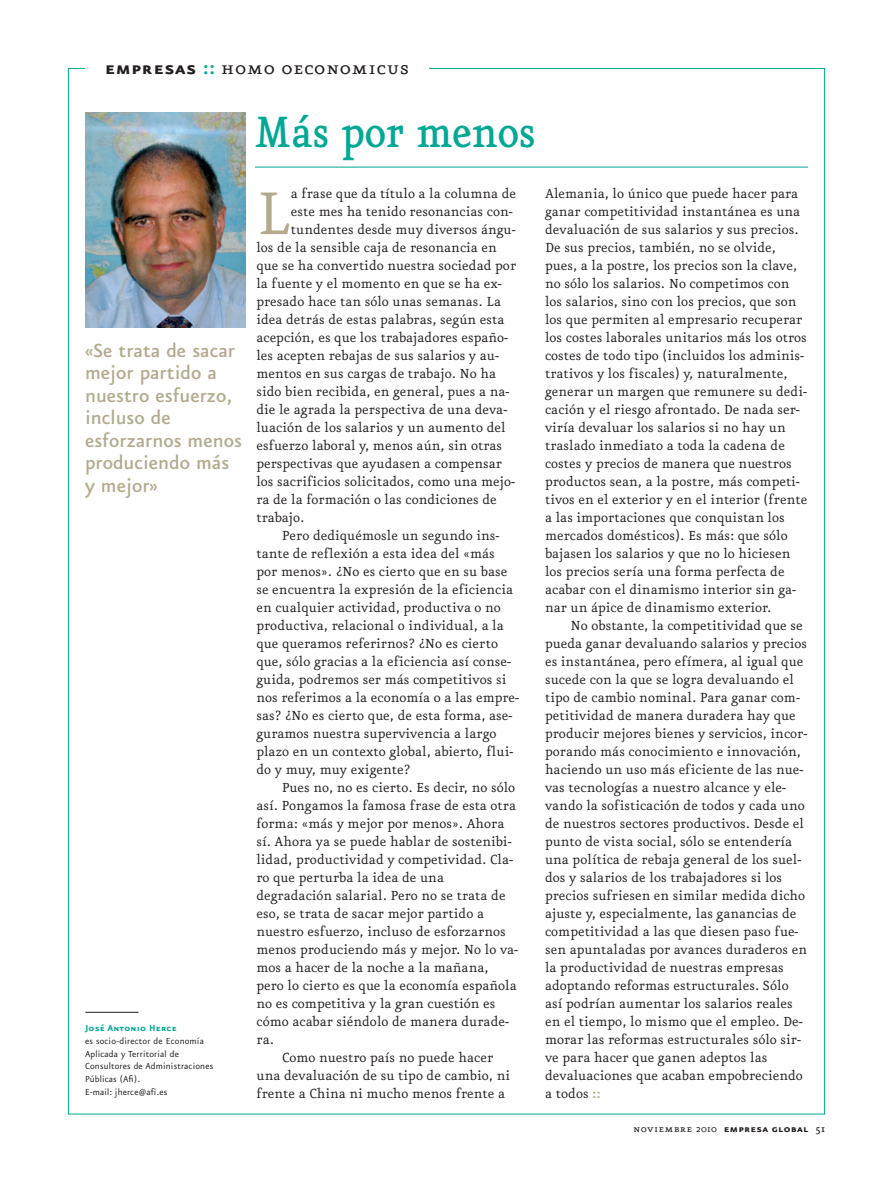
<style>
.page{position:relative;width:893px;height:1191px;background:#fff}
.page>*{position:absolute;margin:0;border:0;box-sizing:border-box;transform-origin:0 0}
.t1{font:72.15px "Eureka";color:#b3aa8e}
.t2{font:500 52.5px "Eureka";letter-spacing:-.01em;color:#00a895;scale:.9 1}
.t3{font:500 22.5px/22.5px "Eureka Sans";color:#b3aa8e}
.t4{font:21.9px "Eureka Small Caps";letter-spacing:.025em;color:#231f20}
.t5{font:15.75px/18px "Eureka";color:#231f20}
.t6{font:12px "Eureka Sans Bold Caps";letter-spacing:.025em;color:#231f20}
.t7{font:10.5px/12.8px "Eureka Sans";letter-spacing:.015em;color:#231f20}
.t8{font:10.5px "Eureka Sans Bold Caps";letter-spacing:.015em;color:#00a895}
.s1{font-family:"Eureka Sans Bold Caps"}
.s2{font-family:"Eureka Sans Bold Caps";color:#00a895}
.s3{font-family:"Eureka Sans";font-weight:700;color:#b3aa8e}
.s4{font-family:"Eureka Small Caps"}
.s5{font-family:"Eureka"}
.s6{font-family:"Eureka";font-weight:500}
</style>
<div class="page">
<img style="left:85px;top:113px;width:160px;height:214px">
<hr style="left:85px;top:1012px;width:54px;height:1px;background:#231f20">
<hr style="left:255px;top:167px;width:553px;height:1px;background:#00a895">
<h3 class="t4" style="left:105px;top:57px;width:306px"><span class="s1">empresas</span> <span class="s2">::</span> homo oeconomicus</h3>
<h3 class="t3" style="left:85px;top:338px;width:158px">«Se trata de sacar mejor partido a nuestro esfuerzo, incluso de esforzarnos menos produciendo más y mejor»</h3>
<p class="t8" style="left:85px;top:1023px;width:93px">José Antonio Herce</p>
<p class="t7" style="left:85px;top:1034px;width:130px">es socio-director de Economía<br>Aplicada y Territorial de<br>Consultores de Administraciones<br>Públicas (Afi).<br>E-mail: jherce@afi.es</p>
<h2 class="t2" style="left:254px;top:107px;width:314px">Más por menos</h2>
<h1 class="t1" style="left:256px;top:179px;width:36px">L</h1>
<p class="t5" style="left:291px;top:185px;width:227px">a frase que da título a la columna de</p>
<p class="t5" style="left:291px;top:203px;width:223px">este mes ha tenido resonancias con-</p>
<p class="t5" style="left:291px;top:221px;width:226px">tundentes desde muy diversos ángu-</p>
<p class="t5" style="left:256px;top:239px;width:242px">los de la sensible caja de resonancia en</p>
<p class="t5" style="left:256px;top:257px;width:261px">que se ha convertido nuestra sociedad por</p>
<p class="t5" style="left:256px;top:275px;width:247px">la fuente y el momento en que se ha ex-</p>
<p class="t5" style="left:256px;top:293px;width:246px">presado hace tan sólo unas semanas. La</p>
<p class="t5" style="left:256px;top:311px;width:250px">idea detrás de estas palabras, según esta</p>
<p class="t5" style="left:256px;top:329px;width:253px">acepción, es que los trabajadores españo-</p>
<p class="t5" style="left:256px;top:347px;width:244px">les acepten rebajas de sus salarios y au-</p>
<p class="t5" style="left:256px;top:365px;width:241px">mentos en sus cargas de trabajo. No ha</p>
<p class="t5" style="left:256px;top:383px;width:254px">sido bien recibida, en general, pues a na-</p>
<p class="t5" style="left:256px;top:401px;width:252px">die le agrada la perspectiva de una deva-</p>
<p class="t5" style="left:256px;top:419px;width:251px">luación de los salarios y un aumento del</p>
<p class="t5" style="left:256px;top:437px;width:247px">esfuerzo laboral y, menos aún, sin otras</p>
<p class="t5" style="left:256px;top:455px;width:247px">perspectivas que ayudasen a compensar</p>
<p class="t5" style="left:256px;top:473px;width:260px">los sacrificios solicitados, como una mejo-</p>
<p class="t5" style="left:256px;top:491px;width:242px">ra de la formación o las condiciones de</p>
<p class="t5" style="left:256px;top:509px;width:49px">trabajo.</p>
<p class="t5" style="left:282px;top:527px;width:219px">Pero dediquémosle un segundo ins-</p>
<p class="t5" style="left:256px;top:545px;width:240px">tante de reflexión a esta idea del «más</p>
<p class="t5" style="left:256px;top:563px;width:252px">por menos». ¿No es cierto que en su base</p>
<p class="t5" style="left:256px;top:581px;width:258px">se encuentra la expresión de la eficiencia</p>
<p class="t5" style="left:256px;top:599px;width:246px">en cualquier actividad, productiva o no</p>
<p class="t5" style="left:256px;top:617px;width:249px">productiva, relacional o individual, a la</p>
<p class="t5" style="left:256px;top:635px;width:243px">que queramos referirnos? ¿No es cierto</p>
<p class="t5" style="left:256px;top:653px;width:256px">que, sólo gracias a la eficiencia así conse-</p>
<p class="t5" style="left:256px;top:671px;width:251px">guida, podremos ser más competitivos si</p>
<p class="t5" style="left:256px;top:689px;width:264px">nos referimos a la economía o a las empre-</p>
<p class="t5" style="left:256px;top:707px;width:258px">sas? ¿No es cierto que, de esta forma, ase-</p>
<p class="t5" style="left:256px;top:725px;width:242px">guramos nuestra supervivencia a largo</p>
<p class="t5" style="left:256px;top:743px;width:258px">plazo en un contexto global, abierto, flui-</p>
<p class="t5" style="left:256px;top:761px;width:155px">do y muy, muy exigente?</p>
<p class="t5" style="left:282px;top:779px;width:235px">Pues no, no es cierto. Es decir, no sólo</p>
<p class="t5" style="left:256px;top:797px;width:261px">así. Pongamos la famosa frase de esta otra</p>
<p class="t5" style="left:256px;top:815px;width:250px">forma: «más y mejor por menos». Ahora</p>
<p class="t5" style="left:256px;top:833px;width:257px">sí. Ahora ya se puede hablar de sostenibi-</p>
<p class="t5" style="left:256px;top:851px;width:258px">lidad, productividad y competividad. Cla-</p>
<p class="t5" style="left:256px;top:869px;width:189px">ro que perturba la idea de una</p>
<p class="t5" style="left:256px;top:887px;width:251px">degradación salarial. Pero no se trata de</p>
<p class="t5" style="left:256px;top:905px;width:229px">eso, se trata de sacar mejor partido a</p>
<p class="t5" style="left:256px;top:923px;width:251px">nuestro esfuerzo, incluso de esforzarnos</p>
<p class="t5" style="left:256px;top:941px;width:263px">menos produciendo más y mejor. No lo va-</p>
<p class="t5" style="left:256px;top:959px;width:234px">mos a hacer de la noche a la mañana,</p>
<p class="t5" style="left:256px;top:977px;width:262px">pero lo cierto es que la economía española</p>
<p class="t5" style="left:256px;top:995px;width:241px">no es competitiva y la gran cuestión es</p>
<p class="t5" style="left:256px;top:1013px;width:254px">cómo acabar siéndolo de manera durade-</p>
<p class="t5" style="left:256px;top:1031px;width:19px">ra.</p>
<p class="t5" style="left:282px;top:1049px;width:213px">Como nuestro país no puede hacer</p>
<p class="t5" style="left:256px;top:1067px;width:255px">una devaluación de su tipo de cambio, ni</p>
<p class="t5" style="left:256px;top:1085px;width:250px">frente a China ni mucho menos frente a</p>
<p class="t5" style="left:545px;top:185px;width:264px">Alemania, lo único que puede hacer para ganar competitividad instantánea es una devaluación de sus salarios y sus precios.<br>De sus precios, también, no se olvide, pues, a la postre, los precios son la clave, no sólo los salarios. No competimos con los salarios, sino con los precios, que son los que permiten al empresario recuperar los costes laborales unitarios más los otros costes de todo tipo (incluidos los adminis&shy;trativos y los fiscales) y, naturalmente, generar un margen que remunere su dedi&shy;cación y el riesgo afrontado. De nada ser&shy;viría devaluar los salarios si no hay un traslado inmediato a toda la cadena de costes y precios de manera que nuestros productos sean, a la postre, más competi&shy;tivos en el exterior y en el interior (frente a las importaciones que conquistan los mercados domésticos). Es más: que sólo bajasen los salarios y que no lo hiciesen los precios sería una forma perfecta de acabar con el dinamismo interior sin ga&shy;nar un ápice de dinamismo exterior.</p>
<p class="t5" style="left:545px;top:617px;width:264px;text-indent:26px">No obstante, la competitividad que se pueda ganar devaluando salarios y precios es instantánea, pero efímera, al igual que sucede con la que se logra devaluando el tipo de cambio nominal. Para ganar com&shy;petitividad de manera duradera hay que producir mejores bienes y servicios, incor&shy;porando más conocimiento e innovación, haciendo un uso más eficiente de las nue&shy;vas tecnologías a nuestro alcance y ele&shy;vando la sofisticación de todos y cada uno de nuestros sectores productivos. Desde el punto de vista social, sólo se entendería una política de rebaja general de los suel&shy;dos y salarios de los trabajadores si los precios sufriesen en similar medida dicho ajuste y, especialmente, las ganancias de competitividad a las que diesen paso fue&shy;sen apuntaladas por avances duraderos en la productividad de nuestras empresas adoptando reformas estructurales. Sólo así podrían aumentar los salarios reales en el tiempo, lo mismo que el empleo. De&shy;morar las reformas estructurales sólo sir&shy;ve para hacer que ganen adeptos las devaluaciones que acaban empobreciendo a todos <span class="s3">::</span></p>
<p class="t6" style="left:633px;top:1122px;width:193px"><span class="s4">noviembre</span> <span class="s5">2010</span> empresa global <span class="s6">51</span></p>
</div>
